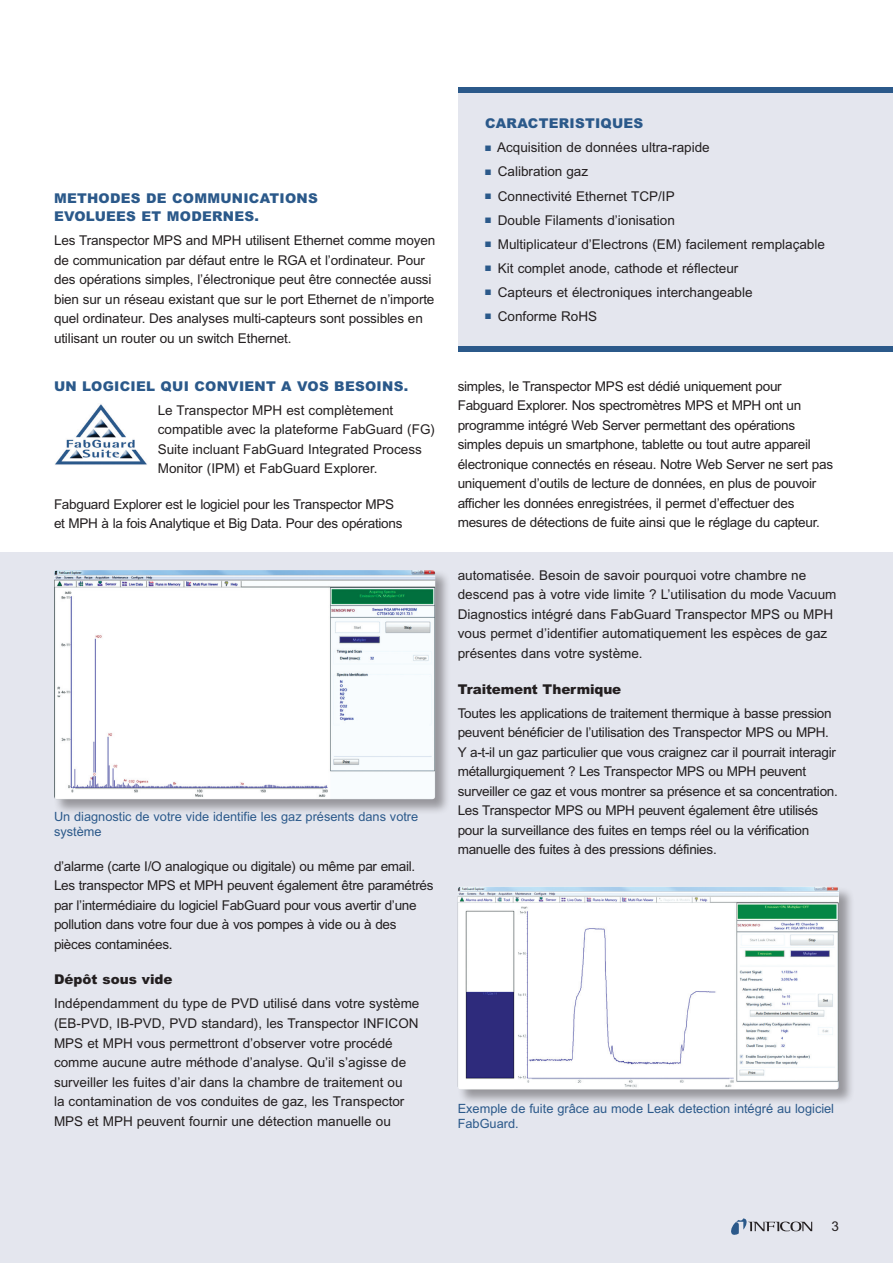
<style>
.page{position:relative;width:893px;height:1263px;background:#fff}
.page>*{position:absolute;margin:0;border:0;box-sizing:border-box;transform-origin:0 0}
.COPY{font:13.5px/19.5px "Arial MT Std";letter-spacing:-.02em;color:#231f20}
.COPY-2{font:13.5px/19.5px "Arial MT Std";color:#231f20}
.FEATURES__copy{font:13.5px "Arial MT Std";color:#231f20}
.SUBHEAD{font:900 13.5px/18px "Arial MT Std";letter-spacing:.02em;color:#2b598a}
.COPY-3{font:900 13.5px "Arial MT Std";letter-spacing:-.01em;color:#231f20}
.NEW_SUB{font:900 13.5px "Arial MT Std";letter-spacing:.02em;color:#2b598a}
.t1{font:12.75px/15px "Arial MT Std";color:#2b598a}
.s1{color:#2b598a}
</style>
<div class="page">
<div style="left:458px;top:87px;width:435px;height:263px;background:#e4e6ee"></div>
<div style="left:458px;top:87px;width:435px;height:5px;background:#2b598a"></div>
<div style="left:458px;top:347px;width:435px;height:5px;background:#2b598a"></div>
<div style="left:0;top:552px;width:893px;height:711px;background:#e4e6ee"></div>
<svg style="left:731px;top:1218px;width:81px;height:17px"></svg>
<img style="left:55px;top:404px;width:92px;height:61px">
<div style="left:53px;top:569px;width:398px;height:246px;background:#231f20;opacity:.4"></div>
<img style="left:54px;top:570px;width:381px;height:229px">
<div style="left:457px;top:886px;width:397px;height:219px;background:#231f20;opacity:.4"></div>
<img style="left:458px;top:887px;width:381px;height:202px">
<p class="SUBHEAD" style="left:54px;top:189px;width:265px">METHODES DE COMMUNICATIONS<br>EVOLUEES ET MODERNES.</p>
<p class="COPY" style="left:54px;top:231px;width:383px">Les Transpector MPS and MPH utilisent Ethernet comme moyen de communication par défaut entre le RGA et l’ordinateur. Pour des opérations simples, l’électronique peut être connectée aussi bien sur un réseau existant que sur le port Ethernet de n’importe quel ordinateur. Des analyses multi-capteurs sont possibles en utilisant un router ou un switch Ethernet.</p>
<p class="SUBHEAD" style="left:54px;top:376px;width:356px">UN LOGICIEL QUI CONVIENT A VOS BESOINS.</p>
<p class="COPY-2" style="left:158px;top:400px;width:279px">Le Transpector MPH est complètement compatible avec la plateforme FabGuard (FG)<br>Suite incluant FabGuard Integrated Process Monitor (IPM) et FabGuard Explorer.</p>
<p class="COPY" style="left:54px;top:494px;width:350px">Fabguard Explorer est le logiciel pour les Transpector MPS et MPH à la fois Analytique et Big Data. Pour des opérations</p>
<p class="t1" style="left:54px;top:809px;width:366px">Un diagnostic de votre vide identifie les gaz présents dans votre système</p>
<p class="COPY" style="left:54px;top:856px;width:381px">d’alarme (carte I/O analogique ou digitale) ou même par email.<br>Les transpector MPS et MPH peuvent également être paramétrés par l’intermédiaire du logiciel FabGuard pour vous avertir d’une pollution dans votre four due à vos pompes à vide ou à des pièces contaminées.</p>
<p class="COPY-3" style="left:54px;top:971px;width:120px">Dépôt sous vide</p>
<p class="COPY-2" style="left:54px;top:994px;width:367px">Indépendamment du type de PVD utilisé dans votre système (EB-PVD, IB-PVD, PVD standard), les Transpector INFICON MPS et MPH vous permettront d’observer votre procédé comme aucune autre méthode d’analyse. Qu’il s’agisse de surveiller les fuites d’air dans la chambre de traitement ou<br>la contamination de vos conduites de gaz, les Transpector MPS et MPH peuvent fournir une détection manuelle ou</p>
<p class="NEW_SUB" style="left:485px;top:114px;width:160px">CARACTERISTIQUES</p>
<p class="FEATURES__copy" style="left:485px;top:140px;width:226px"><span class="s1">■</span> Acquisition de données ultra-rapide</p>
<p class="FEATURES__copy" style="left:485px;top:164px;width:105px"><span class="s1">■</span> Calibration gaz</p>
<p class="FEATURES__copy" style="left:485px;top:188px;width:191px"><span class="s1">■</span> Connectivité Ethernet TCP/IP</p>
<p class="FEATURES__copy" style="left:485px;top:212px;width:191px"><span class="s1">■</span> Double Filaments d’ionisation</p>
<p class="FEATURES__copy" style="left:485px;top:236px;width:341px"><span class="s1">■</span> Multiplicateur d’Electrons (EM) facilement remplaçable</p>
<p class="FEATURES__copy" style="left:485px;top:260px;width:255px"><span class="s1">■</span> Kit complet anode, cathode et réflecteur</p>
<p class="FEATURES__copy" style="left:485px;top:284px;width:269px"><span class="s1">■</span> Capteurs et électroniques interchangeable</p>
<p class="FEATURES__copy" style="left:485px;top:308px;width:114px"><span class="s1">■</span> Conforme RoHS</p>
<p class="COPY" style="left:458px;top:376px;width:377px">simples, le Transpector MPS est dédié uniquement pour Fabguard Explorer. Nos spectromètres MPS et MPH ont un programme intégré Web Server permettant des opérations simples depuis un smartphone, tablette ou tout autre appareil électronique connectés en réseau. Notre Web Server ne sert pas uniquement d’outils de lecture de données, en plus de pouvoir afficher les données enregistrées, il permet d’effectuer des mesures de détections de fuite ainsi que le réglage du capteur.</p>
<p class="COPY-2" style="left:458px;top:565px;width:380px">automatisée. Besoin de savoir pourquoi votre chambre ne descend pas à votre vide limite ? L’utilisation du mode Vacuum Diagnostics intégré dans FabGuard Transpector MPS ou MPH vous permet d’identifier automatiquement les espèces de gaz présentes dans votre système.</p>
<p class="COPY-3" style="left:458px;top:680px;width:165px">Traitement Thermique</p>
<p class="COPY" style="left:458px;top:703px;width:382px">Toutes les applications de traitement thermique à basse pression peuvent bénéficier de l’utilisation des Transpector MPS ou MPH.<br>Y a-t-il un gaz particulier que vous craignez car il pourrait interagir métallurgiquement ? Les Transpector MPS ou MPH peuvent surveiller ce gaz et vous montrer sa présence et sa concentration.<br>Les Transpector MPS ou MPH peuvent également être utilisés pour la surveillance des fuites en temps réel ou la vérification manuelle des fuites à des pressions définies.</p>
<p class="t1" style="left:458px;top:1101px;width:378px">Exemple de fuite grâce au mode Leak detection intégré au logiciel<br>FabGuard.</p>
<p class="COPY" style="left:831px;top:1217px;width:9px">3</p>
</div>
